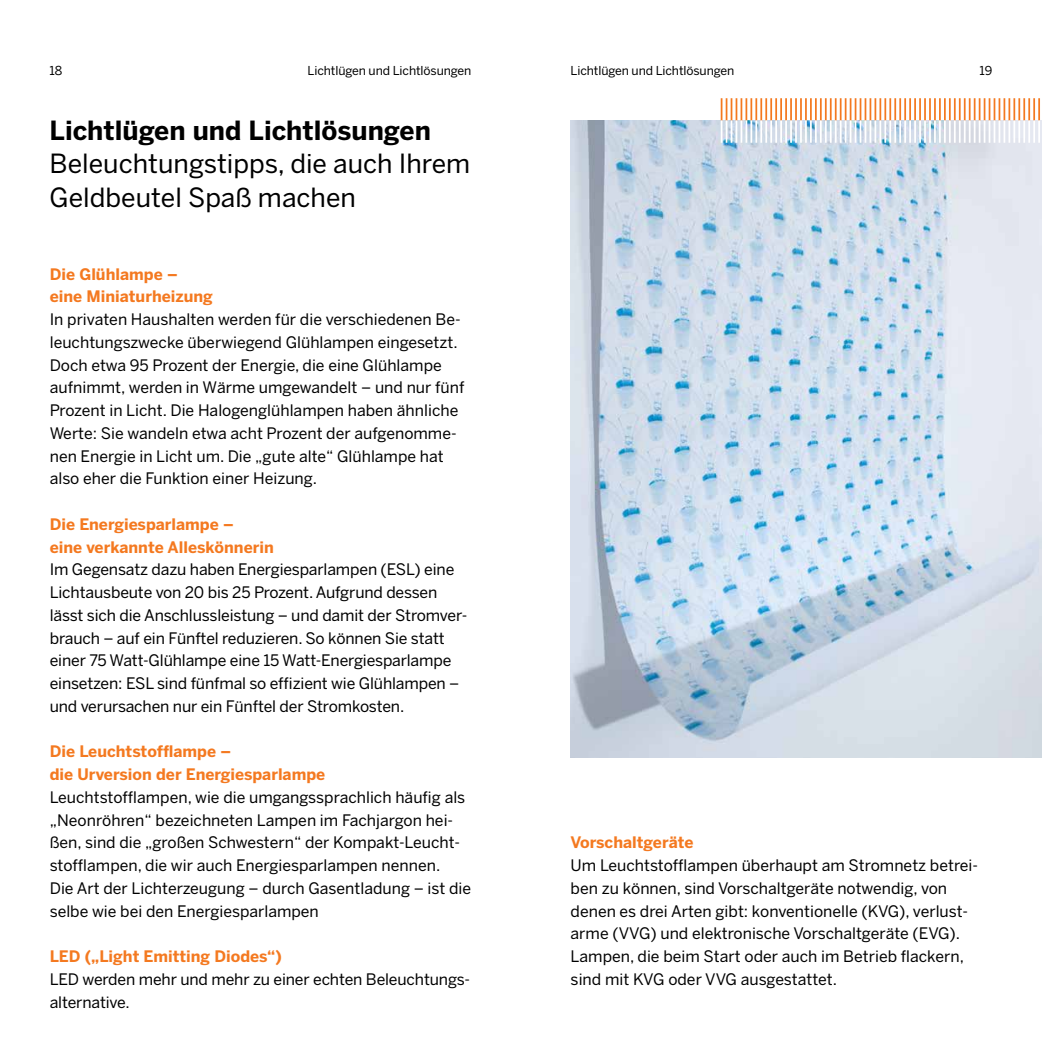
<style>
.page{position:relative;width:1042px;height:1042px;background:#fff}
.page>*{position:absolute;margin:0;border:0;box-sizing:border-box;transform-origin:0 0}
.t1{font:26.25px/33.2px "Benton Sans";color:#000}
.t2{font:700 26.25px "Benton Sans";color:#000}
.t3{font:15.75px/22.8px "Benton Sans";color:#000}
.t4{font:700 15.75px/22.8px "Benton Sans";color:#f47920}
.t5{font:12.25px "Benton Sans";letter-spacing:-.01em;color:#000}
</style>
<div class="page">
<img style="left:570px;top:120px;width:472px;height:637px">
<hr style="left:725px;top:98px;width:2px;height:23px;background:#f47920">
<hr style="left:730px;top:98px;width:2px;height:23px;background:#f47920">
<hr style="left:735px;top:98px;width:2px;height:23px;background:#f47920">
<hr style="left:740px;top:98px;width:2px;height:23px;background:#f47920">
<hr style="left:745px;top:98px;width:2px;height:23px;background:#f47920">
<hr style="left:750px;top:98px;width:2px;height:23px;background:#f47920">
<hr style="left:755px;top:98px;width:2px;height:23px;background:#f47920">
<hr style="left:760px;top:98px;width:2px;height:23px;background:#f47920">
<hr style="left:765px;top:98px;width:2px;height:23px;background:#f47920">
<hr style="left:770px;top:98px;width:2px;height:23px;background:#f47920">
<hr style="left:775px;top:98px;width:2px;height:23px;background:#f47920">
<hr style="left:780px;top:98px;width:2px;height:23px;background:#f47920">
<hr style="left:785px;top:98px;width:2px;height:23px;background:#f47920">
<hr style="left:790px;top:98px;width:2px;height:23px;background:#f47920">
<hr style="left:795px;top:98px;width:2px;height:23px;background:#f47920">
<hr style="left:800px;top:98px;width:2px;height:23px;background:#f47920">
<hr style="left:805px;top:98px;width:2px;height:23px;background:#f47920">
<hr style="left:810px;top:98px;width:2px;height:23px;background:#f47920">
<hr style="left:815px;top:98px;width:2px;height:23px;background:#f47920">
<hr style="left:854px;top:98px;width:2px;height:23px;background:#f47920">
<hr style="left:859px;top:98px;width:2px;height:23px;background:#f47920">
<hr style="left:864px;top:98px;width:2px;height:23px;background:#f47920">
<hr style="left:869px;top:98px;width:2px;height:23px;background:#f47920">
<hr style="left:874px;top:98px;width:2px;height:23px;background:#f47920">
<hr style="left:879px;top:98px;width:2px;height:23px;background:#f47920">
<hr style="left:884px;top:98px;width:2px;height:23px;background:#f47920">
<hr style="left:889px;top:98px;width:2px;height:23px;background:#f47920">
<hr style="left:894px;top:98px;width:2px;height:23px;background:#f47920">
<hr style="left:899px;top:98px;width:2px;height:23px;background:#f47920">
<hr style="left:904px;top:98px;width:2px;height:23px;background:#f47920">
<hr style="left:909px;top:98px;width:2px;height:23px;background:#f47920">
<hr style="left:914px;top:98px;width:2px;height:23px;background:#f47920">
<hr style="left:919px;top:98px;width:2px;height:23px;background:#f47920">
<hr style="left:924px;top:98px;width:2px;height:23px;background:#f47920">
<hr style="left:929px;top:98px;width:2px;height:23px;background:#f47920">
<hr style="left:934px;top:98px;width:2px;height:23px;background:#f47920">
<hr style="left:939px;top:98px;width:2px;height:23px;background:#f47920">
<hr style="left:944px;top:98px;width:2px;height:23px;background:#f47920">
<hr style="left:978px;top:98px;width:2px;height:23px;background:#f47920">
<hr style="left:983px;top:98px;width:2px;height:23px;background:#f47920">
<hr style="left:988px;top:98px;width:2px;height:23px;background:#f47920">
<hr style="left:993px;top:98px;width:2px;height:23px;background:#f47920">
<hr style="left:998px;top:98px;width:2px;height:23px;background:#f47920">
<hr style="left:1003px;top:98px;width:2px;height:23px;background:#f47920">
<hr style="left:1008px;top:98px;width:2px;height:23px;background:#f47920">
<hr style="left:1013px;top:98px;width:2px;height:23px;background:#f47920">
<hr style="left:1018px;top:98px;width:2px;height:23px;background:#f47920">
<hr style="left:1023px;top:98px;width:2px;height:23px;background:#f47920">
<hr style="left:1028px;top:98px;width:2px;height:23px;background:#f47920">
<hr style="left:1033px;top:98px;width:2px;height:23px;background:#f47920">
<hr style="left:1038px;top:98px;width:2px;height:23px;background:#f47920">
<svg style="left:721px;top:98px;width:1px;height:45px"></svg>
<hr style="left:725px;top:120px;width:2px;height:23px;background:#fff">
<hr style="left:730px;top:120px;width:2px;height:23px;background:#fff">
<hr style="left:735px;top:120px;width:2px;height:23px;background:#fff">
<hr style="left:740px;top:120px;width:2px;height:23px;background:#fff">
<hr style="left:745px;top:120px;width:2px;height:23px;background:#fff">
<hr style="left:750px;top:120px;width:2px;height:23px;background:#fff">
<hr style="left:755px;top:120px;width:2px;height:23px;background:#fff">
<hr style="left:760px;top:120px;width:2px;height:23px;background:#fff">
<hr style="left:765px;top:120px;width:2px;height:23px;background:#fff">
<hr style="left:770px;top:120px;width:2px;height:23px;background:#fff">
<hr style="left:775px;top:120px;width:2px;height:23px;background:#fff">
<hr style="left:780px;top:120px;width:2px;height:23px;background:#fff">
<hr style="left:785px;top:120px;width:2px;height:23px;background:#fff">
<hr style="left:790px;top:120px;width:2px;height:23px;background:#fff">
<hr style="left:795px;top:120px;width:2px;height:23px;background:#fff">
<hr style="left:800px;top:120px;width:2px;height:23px;background:#fff">
<hr style="left:805px;top:120px;width:2px;height:23px;background:#fff">
<hr style="left:810px;top:120px;width:2px;height:23px;background:#fff">
<hr style="left:815px;top:120px;width:2px;height:23px;background:#fff">
<svg style="left:820px;top:98px;width:31px;height:45px"></svg>
<hr style="left:854px;top:120px;width:2px;height:23px;background:#fff">
<hr style="left:859px;top:120px;width:2px;height:23px;background:#fff">
<hr style="left:864px;top:120px;width:2px;height:23px;background:#fff">
<hr style="left:869px;top:120px;width:2px;height:23px;background:#fff">
<hr style="left:874px;top:120px;width:2px;height:23px;background:#fff">
<hr style="left:879px;top:120px;width:2px;height:23px;background:#fff">
<hr style="left:884px;top:120px;width:2px;height:23px;background:#fff">
<hr style="left:889px;top:120px;width:2px;height:23px;background:#fff">
<hr style="left:894px;top:120px;width:2px;height:23px;background:#fff">
<hr style="left:899px;top:120px;width:2px;height:23px;background:#fff">
<hr style="left:904px;top:120px;width:2px;height:23px;background:#fff">
<hr style="left:909px;top:120px;width:2px;height:23px;background:#fff">
<hr style="left:914px;top:120px;width:2px;height:23px;background:#fff">
<hr style="left:919px;top:120px;width:2px;height:23px;background:#fff">
<hr style="left:924px;top:120px;width:2px;height:23px;background:#fff">
<hr style="left:929px;top:120px;width:2px;height:23px;background:#fff">
<hr style="left:934px;top:120px;width:2px;height:23px;background:#fff">
<hr style="left:939px;top:120px;width:2px;height:23px;background:#fff">
<hr style="left:944px;top:120px;width:2px;height:23px;background:#fff">
<svg style="left:949px;top:98px;width:26px;height:45px"></svg>
<hr style="left:978px;top:120px;width:2px;height:23px;background:#fff">
<hr style="left:983px;top:120px;width:2px;height:23px;background:#fff">
<hr style="left:988px;top:120px;width:2px;height:23px;background:#fff">
<hr style="left:993px;top:120px;width:2px;height:23px;background:#fff">
<hr style="left:998px;top:120px;width:2px;height:23px;background:#fff">
<hr style="left:1003px;top:120px;width:2px;height:23px;background:#fff">
<hr style="left:1008px;top:120px;width:2px;height:23px;background:#fff">
<hr style="left:1013px;top:120px;width:2px;height:23px;background:#fff">
<hr style="left:1018px;top:120px;width:2px;height:23px;background:#fff">
<hr style="left:1023px;top:120px;width:2px;height:23px;background:#fff">
<hr style="left:1028px;top:120px;width:2px;height:23px;background:#fff">
<hr style="left:1033px;top:120px;width:2px;height:23px;background:#fff">
<hr style="left:1038px;top:120px;width:2px;height:23px;background:#fff">
<p class="t5" style="left:50px;top:63px;width:14px">18</p>
<p class="t5" style="left:979px;top:63px;width:14px">19</p>
<p class="t5" style="left:308px;top:63px;width:165px">Lichtlügen und Lichtlösungen</p>
<p class="t5" style="left:570px;top:63px;width:165px">Lichtlügen und Lichtlösungen</p>
<h1 class="t2" style="left:50px;top:115px;width:383px">Lichtlügen und Lichtlösungen</h1>
<h1 class="t1" style="left:50px;top:147px;width:422px">Beleuchtungstipps, die auch Ihrem<br>Geldbeutel Spaß machen</h1>
<p class="t4" style="left:50px;top:262px;width:165px">Die Glühlampe – eine Miniaturheizung</p>
<p class="t3" style="left:50px;top:308px;width:416px">In privaten Haushalten werden für die verschiedenen Be&shy;leuchtungszwecke überwiegend Glühlampen eingesetzt.<br>Doch etwa 95 Prozent der Energie, die eine Glühlampe aufnimmt, werden in Wärme umgewandelt – und nur fünf Prozent in Licht. Die Halogenglühlampen haben ähnliche Werte: Sie wandeln etwa acht Prozent der aufgenomme&shy;nen Energie in Licht um. Die „gute alte“ Glühlampe hat also eher die Funktion einer Heizung.</p>
<p class="t4" style="left:50px;top:512px;width:226px">Die Energiesparlampe –<br>eine verkannte Alleskönnerin</p>
<p class="t3" style="left:50px;top:558px;width:417px">Im Gegensatz dazu haben Energiesparlampen (ESL) eine Lichtausbeute von 20 bis 25 Prozent. Aufgrund dessen lässt sich die Anschlussleistung – und damit der Stromver&shy;brauch – auf ein Fünftel reduzieren. So können Sie statt einer 75 Watt-Glühlampe eine 15 Watt-Energiesparlampe einsetzen: ESL sind fünfmal so effizient wie Glühlampen – und verursachen nur ein Fünftel der Stromkosten.</p>
<p class="t4" style="left:50px;top:740px;width:277px">Die Leuchtstofflampe –<br>die Urversion der Energiesparlampe</p>
<p class="t3" style="left:50px;top:785px;width:423px">Leuchtstofflampen, wie die umgangssprachlich häufig als „Neonröhren“ bezeichneten Lampen im Fachjargon hei&shy;ßen, sind die „großen Schwestern“ der Kompakt-Leucht&shy;stofflampen, die wir auch Energiesparlampen nennen.<br>Die Art der Lichterzeugung – durch Gasentladung – ist die selbe wie bei den Energiesparlampen</p>
<p class="t4" style="left:50px;top:945px;width:234px">LED („Light Emitting Diodes“)</p>
<p class="t3" style="left:50px;top:967px;width:422px">LED werden mehr und mehr zu einer echten Beleuchtungs&shy;alternative.</p>
<p class="t4" style="left:570px;top:831px;width:124px">Vorschaltgeräte</p>
<p class="t3" style="left:570px;top:854px;width:409px">Um Leuchtstofflampen überhaupt am Stromnetz betrei&shy;ben zu können, sind Vorschaltgeräte notwendig, von denen es drei Arten gibt: konventionelle (KVG), verlust&shy;arme (VVG) und elektronische Vorschaltgeräte (EVG).<br>Lampen, die beim Start oder auch im Betrieb flackern, sind mit KVG oder VVG ausgestattet.</p>
</div>
